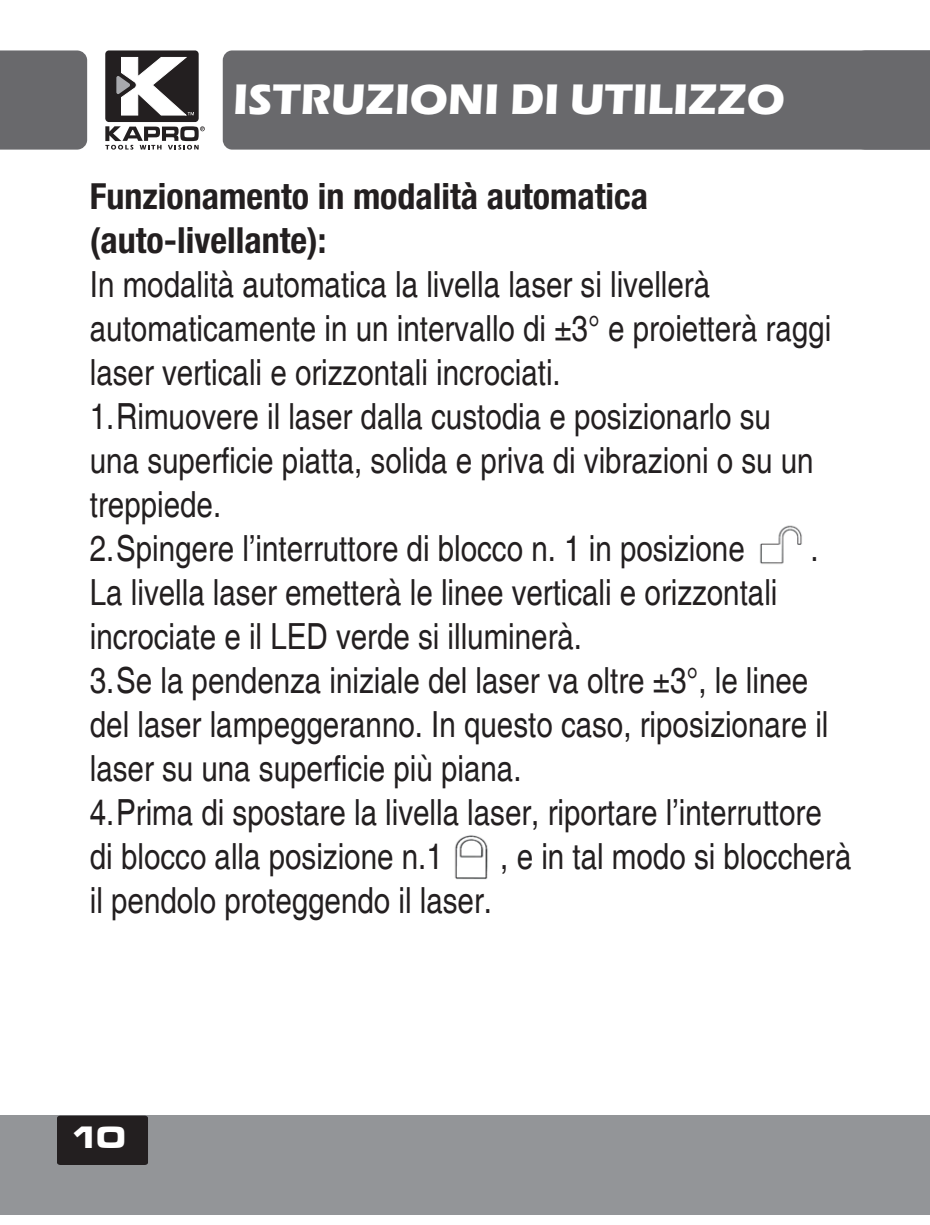
<style>
.page{position:relative;width:930px;height:1225px;background:#fff}
.page>*{position:absolute;margin:0;border:0;box-sizing:border-box;transform-origin:0 0}
.t1{font:700 44px "Eras ITC";color:#fff}
.t2{font:condensed 36px/44px "Helvetica";color:#231f20}
.t3{font:700 condensed 36px/44px "Helvetica Neue";color:#231f20}
.t4{font:32px "Microgramma D Bold Exte";color:#fff}
</style>
<div class="page">
<div style="left:0;top:1115px;width:930px;height:99px;background:#939598"></div>
<div style="left:57px;top:1115px;width:91px;height:50px;background:#231f20;border-radius:3px"></div>
<div style="left:105px;top:50px;width:94px;height:72px;background:#231f20;border-radius:4px"></div>
<svg style="left:105px;top:126px;width:100px;height:24px"></svg>
<svg style="left:116px;top:57px;width:78px;height:58px"></svg>
<div style="left:0;top:50px;width:87px;height:100px;background:#69696c"></div>
<div style="left:223px;top:50px;width:628px;height:100px;background:#69696c"></div>
<div style="left:851px;top:50px;width:79px;height:100px;background:#69696c"></div>
<img style="left:759px;top:525px;width:43px;height:39px">
<img style="left:454px;top:835px;width:34px;height:45px">
<p class="t1" style="left:233px;top:74px;width:553px">ISTRUZIONI DI UTILIZZO</p>
<p class="t3" style="left:90px;top:174px;width:559px">Funzionamento in modalità automatica (auto-livellante):</p>
<p class="t2" style="left:90px;top:262px;width:743px">In modalità automatica la livella laser si livellerà automaticamente in un intervallo di ±3° e proietterà raggi laser verticali e orizzontali incrociati.<br>1.Rimuovere il laser dalla custodia e posizionarlo su<br>una superficie piatta, solida e priva di vibrazioni o su un treppiede.<br>2.Spingere l’interruttore di blocco n. 1 in posizione</p>
<p class="t2" style="left:810px;top:526px;width:10px">.</p>
<p class="t2" style="left:90px;top:570px;width:740px">La livella laser emetterà le linee verticali e orizzontali incrociate e il LED verde si illuminerà.<br>3.Se la pendenza iniziale del laser va oltre ±3°, le linee del laser lampeggeranno. In questo caso, riposizionare il laser su una superficie più piana.<br>4.Prima di spostare la livella laser, riportare l’interruttore di blocco alla posizione n.1</p>
<p class="t2" style="left:500px;top:834px;width:353px">, e in tal modo si bloccherà</p>
<p class="t2" style="left:90px;top:878px;width:404px">il pendolo proteggendo il laser.</p>
<p class="t4" style="left:71px;top:1116px;width:57px">10</p>
</div>
